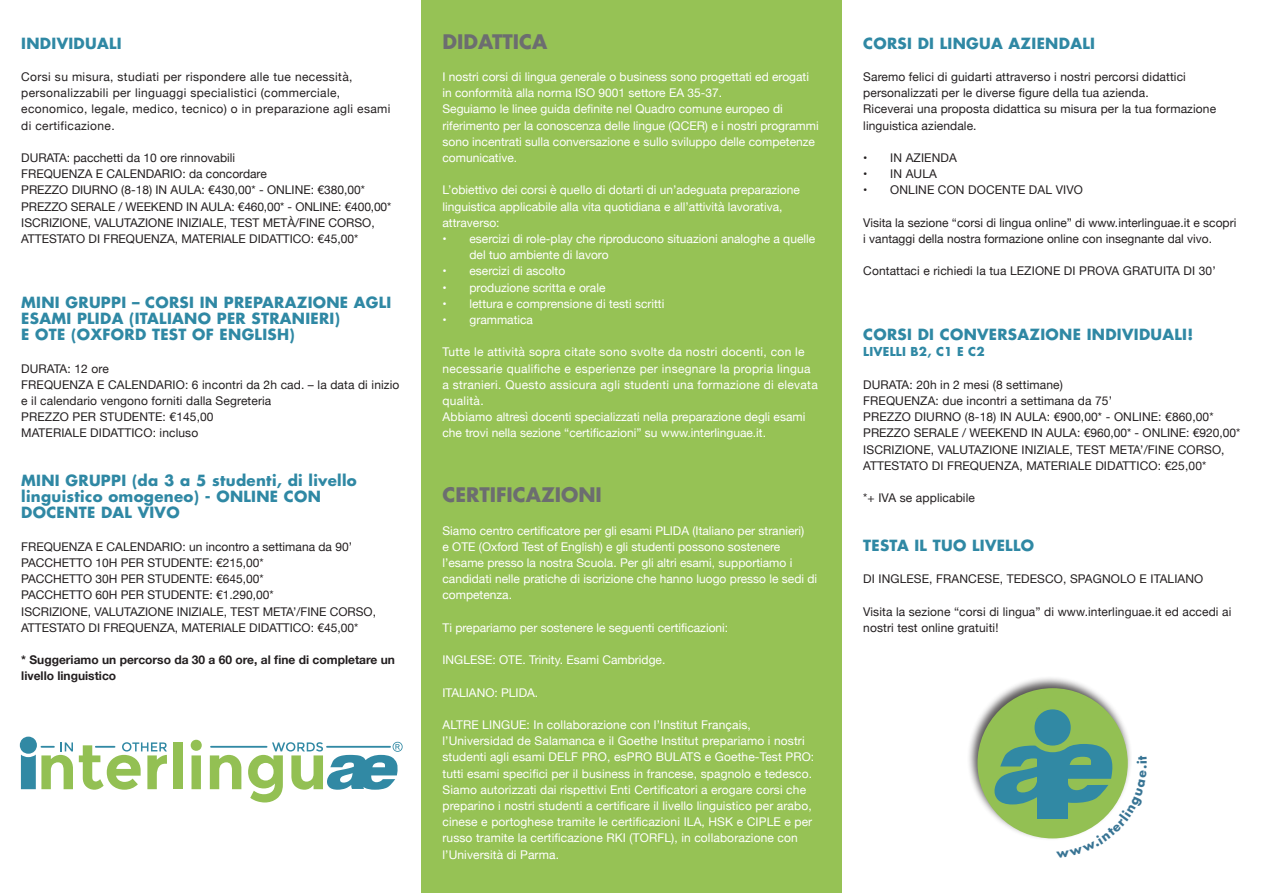
<style>
.page{position:relative;width:1263px;height:893px;background:#fff}
.page>*{position:absolute;margin:0;border:0;box-sizing:border-box;transform-origin:0 0}
.t1{font:700 19.5px "Futura";color:#6c6d70}
.t2{font:700 15px/16.2px "Futura";letter-spacing:.02em;color:#2f88a4}
.t3{font:12px/16.2px "Helvetica Neue";color:#fff}
.t4{font:12px/16.2px "Helvetica Neue";letter-spacing:.01em;color:#231f20}
.t5{font:12px/16.2px "Helvetica Neue";letter-spacing:.025em;color:#fff}
.t6{font:12px/16.2px "Helvetica Neue";letter-spacing:.03em;color:#231f20}
.t7{font:700 12px/16.2px "Helvetica Neue";color:#231f20}
.t8{font:12px "Helvetica Neue";letter-spacing:-.01em;color:#231f20}
.t9{font:700 12px "Futura";letter-spacing:.02em;color:#2f88a4}
</style>
<div class="page">
<div style="left:421px;top:0;width:421px;height:893px;background:#96c255"></div>
<div style="left:967px;top:676px;width:165px;height:165px;background:#231f20;opacity:.75"></div>
<div style="left:977px;top:688px;width:151px;height:150px;background:#93c053;border-radius:50%"></div>
<div style="left:173px;top:743px;width:10px;height:46px;background:#93c053"></div>
<svg style="left:191px;top:740px;width:11px;height:49px"></svg>
<svg style="left:210px;top:755px;width:31px;height:34px"></svg>
<svg style="left:20px;top:737px;width:53px;height:52px"></svg>
<svg style="left:79px;top:742px;width:88px;height:48px"></svg>
<hr style="left:211px;top:746px;width:56px;height:2px;background:#3189a4">
<svg style="left:248px;top:742px;width:155px;height:60px"></svg>
<svg style="left:994px;top:703px;width:138px;height:138px"></svg>
<p class="t2" style="left:21px;top:35px;width:102px">INDIVIDUALI</p>
<p class="t6" style="left:21px;top:69px;width:371px">Corsi su misura, studiati per rispondere alle tue necessità, personalizzabili per linguaggi specialistici (commerciale, economico, legale, medico, tecnico) o in preparazione agli esami di certificazione.</p>
<p class="t4" style="left:21px;top:150px;width:215px">DURATA: pacchetti da 10 ore rinnovabili</p>
<p class="t4" style="left:21px;top:167px;width:247px">FREQUENZA E CALENDARIO: da concordare</p>
<p class="t4" style="left:21px;top:183px;width:345px">PREZZO DIURNO (8-18) IN AULA: €430,00* - ONLINE: €380,00*</p>
<p class="t8" style="left:21px;top:198px;width:372px">PREZZO SERALE / WEEKEND IN AULA: €460,00* - ONLINE: €400,00*</p>
<p class="t4" style="left:21px;top:215px;width:355px">ISCRIZIONE, VALUTAZIONE INIZIALE, TEST METÀ/FINE CORSO,<br>ATTESTATO DI FREQUENZA, MATERIALE DIDATTICO: €45,00*</p>
<p class="t2" style="left:21px;top:294px;width:372px">MINI GRUPPI – CORSI IN PREPARAZIONE AGLI<br>ESAMI PLIDA (ITALIANO PER STRANIERI)<br>E OTE (OXFORD TEST OF ENGLISH)</p>
<p class="t4" style="left:21px;top:361px;width:89px">DURATA: 12 ore</p>
<p class="t4" style="left:21px;top:377px;width:380px">FREQUENZA E CALENDARIO: 6 incontri da 2h cad. – la data di inizio e il calendario vengono forniti dalla Segreteria</p>
<p class="t4" style="left:21px;top:410px;width:194px">PREZZO PER STUDENTE: €145,00</p>
<p class="t4" style="left:21px;top:426px;width:179px">MATERIALE DIDATTICO: incluso</p>
<p class="t2" style="left:21px;top:472px;width:337px">MINI GRUPPI (da 3 a 5 studenti, di livello linguistico omogeneo) - ONLINE CON<br>DOCENTE DAL VIVO</p>
<p class="t4" style="left:21px;top:539px;width:332px">FREQUENZA E CALENDARIO: un incontro a settimana da 90’</p>
<p class="t4" style="left:21px;top:555px;width:244px">PACCHETTO 10H PER STUDENTE: €215,00*</p>
<p class="t4" style="left:21px;top:572px;width:244px">PACCHETTO 30H PER STUDENTE: €645,00*</p>
<p class="t4" style="left:21px;top:588px;width:254px">PACCHETTO 60H PER STUDENTE: €1.290,00*</p>
<p class="t4" style="left:21px;top:604px;width:356px">ISCRIZIONE, VALUTAZIONE INIZIALE, TEST META’/FINE CORSO,<br>ATTESTATO DI FREQUENZA, MATERIALE DIDATTICO: €45,00*</p>
<p class="t7" style="left:21px;top:652px;width:375px">* Suggeriamo un percorso da 30 a 60 ore, al fine di completare un livello linguistico</p>
<p class="t1" style="left:442px;top:28px;width:106px">DIDATTICA</p>
<p class="t3" style="left:442px;top:69px;width:368px">I nostri corsi di lingua generale o business sono progettati ed erogati in conformità alla norma ISO 9001 settore EA 35-37.</p>
<p class="t3" style="left:442px;top:102px;width:378px">Seguiamo le linee guida definite nel Quadro comune europeo di riferimento per la conoscenza delle lingue (QCER) e i nostri programmi sono incentrati sulla conversazione e sullo sviluppo delle competenze comunicative.</p>
<p class="t3" style="left:442px;top:183px;width:359px">L’obiettivo dei corsi è quello di dotarti di un’adeguata preparazione linguistica applicabile alla vita quotidiana e all’attività lavorativa, attraverso:</p>
<p class="t3" style="left:469px;top:231px;width:347px;text-indent:-27px">• esercizi di role-play che riproducono situazioni analoghe a quelle del tuo ambiente di lavoro</p>
<p class="t3" style="left:442px;top:264px;width:124px">• esercizi di ascolto</p>
<p class="t3" style="left:442px;top:280px;width:164px">• produzione scritta e orale</p>
<p class="t3" style="left:442px;top:296px;width:223px">• lettura e comprensione di testi scritti</p>
<p class="t3" style="left:442px;top:312px;width:92px">• grammatica</p>
<p class="t5" style="left:442px;top:345px;width:377px">Tutte le attività sopra citate sono svolte da nostri docenti, con le necessarie qualifiche e esperienze per insegnare la propria lingua a stranieri. Questo assicura agli studenti una formazione di elevata qualità.</p>
<p class="t3" style="left:442px;top:410px;width:364px">Abbiamo altresì docenti specializzati nella preparazione degli esami che trovi nella sezione “certificazioni” su www.interlinguae.it.</p>
<p class="t1" style="left:442px;top:482px;width:161px">CERTIFICAZIONI</p>
<p class="t3" style="left:442px;top:523px;width:376px">Siamo centro certificatore per gli esami PLIDA (Italiano per stranieri)<br>e OTE (Oxford Test of English) e gli studenti possono sostenere l’esame presso la nostra Scuola. Per gli altri esami, supportiamo i candidati nelle pratiche di iscrizione che hanno luogo presso le sedi di competenza.</p>
<p class="t3" style="left:442px;top:620px;width:287px">Ti prepariamo per sostenere le seguenti certificazioni:</p>
<p class="t3" style="left:442px;top:653px;width:224px">INGLESE: OTE. Trinity. Esami Cambridge.</p>
<p class="t3" style="left:442px;top:685px;width:97px">ITALIANO: PLIDA.</p>
<p class="t3" style="left:442px;top:717px;width:373px">ALTRE LINGUE: In collaborazione con l’Institut Français, l’Universidad de Salamanca e il Goethe Institut prepariamo i nostri studenti agli esami DELF PRO, esPRO BULATS e Goethe-Test PRO: tutti esami specifici per il business in francese, spagnolo e tedesco.<br>Siamo autorizzati dai rispettivi Enti Certificatori a erogare corsi che preparino i nostri studenti a certificare il livello linguistico per arabo, cinese e portoghese tramite le certificazioni ILA, HSK e CIPLE e per russo tramite la certificazione RKI (TORFL), in collaborazione con l’Università di Parma.</p>
<p class="t2" style="left:863px;top:35px;width:233px">CORSI DI LINGUA AZIENDALI</p>
<p class="t4" style="left:863px;top:69px;width:324px">Saremo felici di guidarti attraverso i nostri percorsi didattici personalizzati per le diverse figure della tua azienda.</p>
<p class="t4" style="left:863px;top:102px;width:354px">Riceverai una proposta didattica su misura per la tua formazione linguistica aziendale.</p>
<p class="t4" style="left:863px;top:150px;width:95px">• IN AZIENDA</p>
<p class="t4" style="left:863px;top:167px;width:75px">• IN AULA</p>
<p class="t4" style="left:863px;top:183px;width:221px">• ONLINE CON DOCENTE DAL VIVO</p>
<p class="t4" style="left:863px;top:215px;width:375px">Visita la sezione “corsi di lingua online” di www.interlinguae.it e scopri i vantaggi della nostra formazione online con insegnante dal vivo.</p>
<p class="t4" style="left:863px;top:264px;width:354px">Contattaci e richiedi la tua LEZIONE DI PROVA GRATUITA DI 30’</p>
<p class="t2" style="left:863px;top:326px;width:331px">CORSI DI CONVERSAZIONE INDIVIDUALI!</p>
<p class="t9" style="left:863px;top:344px;width:123px">LIVELLI B2, C1 E C2</p>
<p class="t4" style="left:863px;top:377px;width:201px">DURATA: 20h in 2 mesi (8 settimane)</p>
<p class="t4" style="left:863px;top:393px;width:250px">FREQUENZA: due incontri a settimana da 75’</p>
<p class="t4" style="left:863px;top:410px;width:352px">PREZZO DIURNO (8-18) IN AULA: €900,00* - ONLINE: €860,00*</p>
<p class="t4" style="left:863px;top:426px;width:379px">PREZZO SERALE / WEEKEND IN AULA: €960,00* - ONLINE: €920,00*</p>
<p class="t4" style="left:863px;top:442px;width:363px">ISCRIZIONE, VALUTAZIONE INIZIALE, TEST META’/FINE CORSO,<br>ATTESTATO DI FREQUENZA, MATERIALE DIDATTICO: €25,00*</p>
<p class="t4" style="left:863px;top:491px;width:113px">*+ IVA se applicabile</p>
<p class="t2" style="left:863px;top:537px;width:172px">TESTA IL TUO LIVELLO</p>
<p class="t4" style="left:863px;top:572px;width:342px">DI INGLESE, FRANCESE, TEDESCO, SPAGNOLO E ITALIANO</p>
<p class="t4" style="left:863px;top:604px;width:370px">Visita la sezione “corsi di lingua” di www.interlinguae.it ed accedi ai nostri test online gratuiti!</p>
</div>
